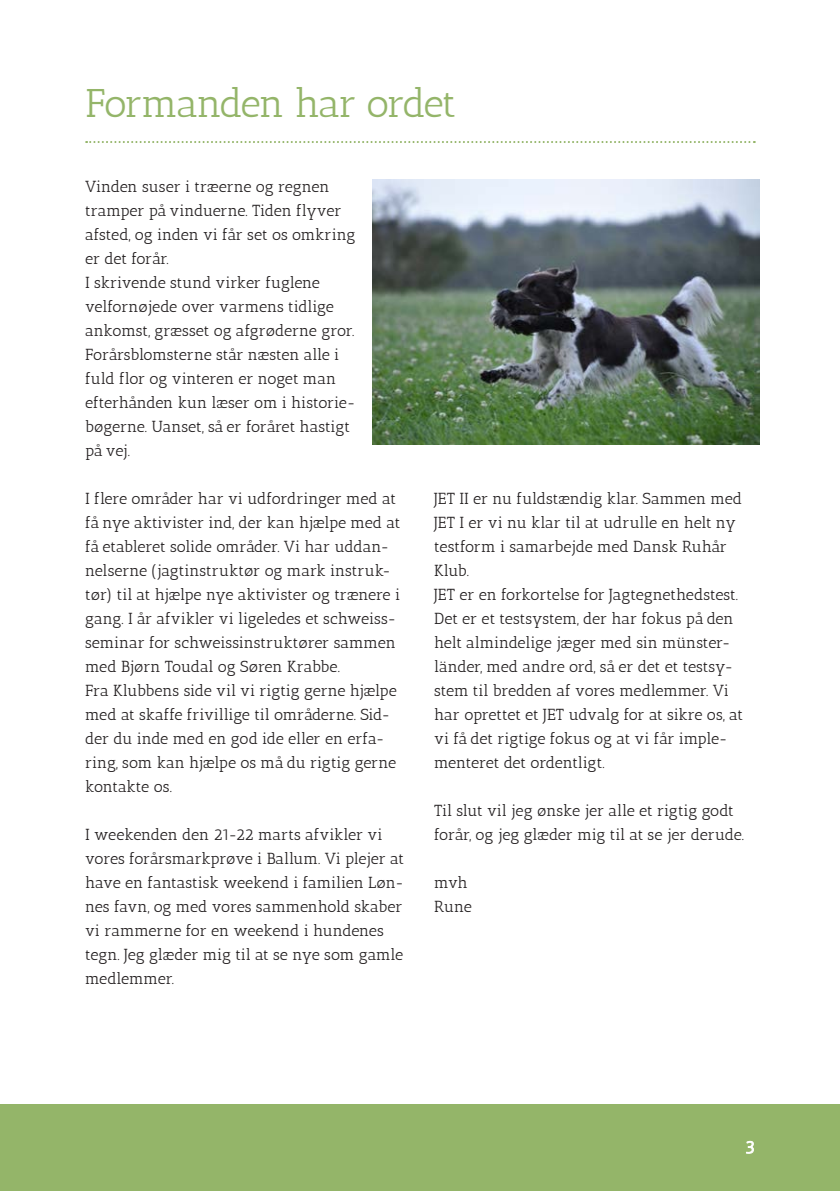
<style>
.page{position:relative;width:840px;height:1191px;background:#fff}
.page>*{position:absolute;margin:0;border:0;box-sizing:border-box;transform-origin:0 0}
.Tekstside__Overskrif{font:40px "Antic Slab";letter-spacing:-.04em;color:#94b569}
.t1{font:18px "Antic Slab";color:#fff}
.Tekstside__Brødtekst{font:16px/24px "Antic Slab";letter-spacing:-.01em;color:#231f20}
</style>
<div class="page">
<div style="left:0;top:1104px;width:839px;height:87px;background:#94b569"></div>
<svg style="left:746px;top:1141px;width:7px;height:12px"></svg>
<svg style="left:86px;top:141px;width:668px;height:2px"></svg>
<img style="left:372px;top:179px;width:387px;height:266px">
<p class="Tekstside__Overskrif" style="left:85px;top:79px;width:372px">Formanden har ordet</p>
<p class="Tekstside__Brødtekst" style="left:85px;top:174px;width:272px">Vinden suser i træerne og regnen tramper på vinduerne. Tiden flyver afsted, og inden vi får set os omkring er det forår.</p>
<p class="Tekstside__Brødtekst" style="left:85px;top:270px;width:272px">I skrivende stund virker fuglene velfornøjede over varmens tidlige ankomst, græsset og afgrøderne gror.<br>Forårsblomsterne står næsten alle i fuld flor og vinteren er noget man efterhånden kun læser om i historie&shy;bøgerne. Uanset, så er foråret hastigt på vej.</p>
<p class="Tekstside__Brødtekst" style="left:85px;top:486px;width:316px">I flere områder har vi udfordringer med at få nye aktivister ind, der kan hjælpe med at få etableret solide områder. Vi har uddan&shy;nelserne (jagtinstruktør og mark instruk&shy;tør) til at hjælpe nye aktivister og trænere i gang. I år afvikler vi ligeledes et schweiss&shy;seminar for schweissinstruktører sammen med Bjørn Toudal og Søren Krabbe.</p>
<p class="Tekstside__Brødtekst" style="left:85px;top:678px;width:313px">Fra Klubbens side vil vi rigtig gerne hjælpe med at skaffe frivillige til områderne. Sid&shy;der du inde med en god ide eller en erfa&shy;ring, som kan hjælpe os må du rigtig gerne kontakte os.</p>
<p class="Tekstside__Brødtekst" style="left:85px;top:822px;width:320px">I weekenden den 21-22 marts afvikler vi vores forårsmarkprøve i Ballum. Vi plejer at have en fantastisk weekend i familien Løn&shy;nes favn, og med vores sammenhold skaber vi rammerne for en weekend i hundenes tegn. Jeg glæder mig til at se nye som gamle medlemmer.</p>
<p class="Tekstside__Brødtekst" style="left:434px;top:486px;width:309px">JET II er nu fuldstændig klar. Sammen med<br>JET I er vi nu klar til at udrulle en helt ny testform i samarbejde med Dansk Ruhår<br>Klub.</p>
<p class="Tekstside__Brødtekst" style="left:434px;top:582px;width:310px">JET er en forkortelse for Jagtegnethedstest.<br>Det er et testsystem, der har fokus på den helt almindelige jæger med sin münster&shy;länder, med andre ord, så er det et testsy&shy;stem til bredden af vores medlemmer. Vi har oprettet et JET udvalg for at sikre os, at vi få det rigtige fokus og at vi får imple&shy;menteret det ordentligt.</p>
<p class="Tekstside__Brødtekst" style="left:434px;top:798px;width:311px">Til slut vil jeg ønske jer alle et rigtig godt forår, og jeg glæder mig til at se jer derude.</p>
<p class="Tekstside__Brødtekst" style="left:434px;top:870px;width:35px">mvh</p>
<p class="Tekstside__Brødtekst" style="left:434px;top:894px;width:39px">Rune</p>
<p class="t1" style="left:744px;top:1136px;width:12px">3</p>
</div>
